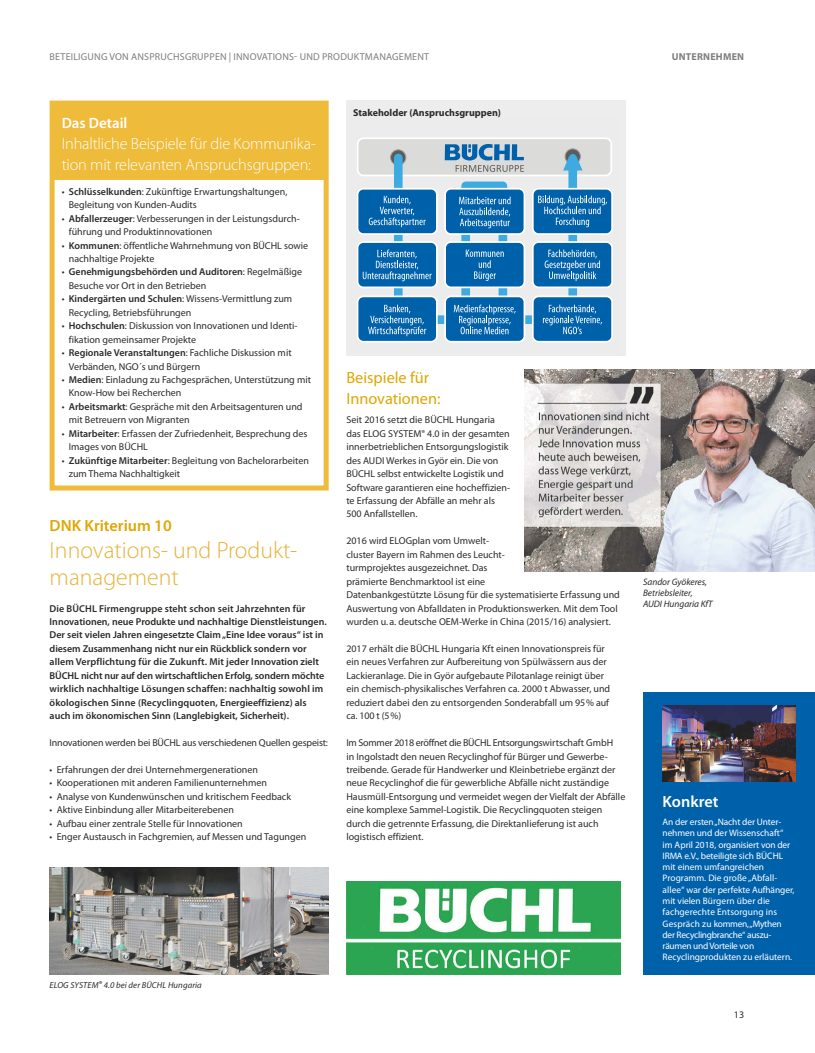
<style>
.page{position:relative;width:815px;height:1053px;background:#fff}
.page>*{position:absolute;margin:0;border:0;box-sizing:border-box;transform-origin:0 0}
.t1{font:300 23.75px/26.9px "Myriad Pro";color:#e4b338}
.t2{font:300 16.25px/21.2px "Myriad Pro";letter-spacing:-.01em;color:#fff}
.t3{font:16.25px/21.2px "Myriad Pro";color:#dea703}
.t4{font:600 16.25px "Myriad Pro";color:#dea703}
.t5{font:600 16.25px "Myriad Pro";color:#fff}
.t6{font:600 15px "Myriad Pro";color:#fff}
.t7{font:10px/13.5px "Myriad Pro";color:#2b2b2a}
.t8{font:600 10px/13.5px "Myriad Pro";color:#2b2b2a}
.t9{font:10px "Myriad Pro";letter-spacing:.02em;color:#7e7e7e}
.t10{font:700 10px "Myriad Pro";color:#2b2b2a}
.t11{font:700 10px "Myriad Pro";letter-spacing:.02em;color:#7e7e7e}
.t12{font:9.38px/11.2px "Myriad Pro";letter-spacing:-.005em;color:#fff}
.t13{font:italic 9.38px/11.2px "Myriad Pro";letter-spacing:-.005em;color:#2b2b2a}
.t14{font:italic 8.75px "Myriad Pro";letter-spacing:.01em;color:#2b2b2a}
.s1{font-weight:600}
.s2{font-size:8.75px}
</style>
<div class="page">
<img style="left:50px;top:867px;width:279px;height:107px">
<img style="left:346px;top:881px;width:275px;height:93px">
<div style="left:52px;top:103px;width:274px;height:385px;background:#eebb3a"></div>
<div style="left:55px;top:180px;width:269px;height:38px;background:#fff"></div>
<div style="left:55px;top:207px;width:269px;height:38px;background:#fff"></div>
<div style="left:55px;top:234px;width:269px;height:37px;background:#fff"></div>
<div style="left:55px;top:261px;width:269px;height:37px;background:#fff"></div>
<div style="left:55px;top:288px;width:269px;height:37px;background:#fff"></div>
<div style="left:55px;top:314px;width:269px;height:38px;background:#fff"></div>
<div style="left:55px;top:341px;width:269px;height:38px;background:#fff"></div>
<div style="left:55px;top:368px;width:269px;height:38px;background:#fff"></div>
<div style="left:55px;top:395px;width:269px;height:38px;background:#fff"></div>
<div style="left:55px;top:422px;width:269px;height:38px;background:#fff"></div>
<div style="left:55px;top:449px;width:269px;height:37px;background:#fff"></div>
<div style="left:50px;top:101px;width:279px;height:389px;border:5px solid #eebb3a"></div>
<div style="left:346px;top:101px;width:279px;height:255px;background:#ededed"></div>
<div style="left:358px;top:139px;width:253px;height:36px;background:#dbdbda;border-radius:6px"></div>
<div style="left:357px;top:137px;width:255px;height:39px;border:2px solid #fff;border-radius:6px"></div>
<div style="left:358px;top:189px;width:79px;height:45px;background:#0061ab;border-radius:6px"></div>
<div style="left:357px;top:188px;width:81px;height:47px;border:2px solid #fff;border-radius:6px"></div>
<div style="left:358px;top:242px;width:79px;height:45px;background:#0061ab;border-radius:6px"></div>
<div style="left:357px;top:241px;width:81px;height:47px;border:2px solid #fff;border-radius:6px"></div>
<div style="left:533px;top:242px;width:79px;height:45px;background:#0061ab;border-radius:6px"></div>
<div style="left:532px;top:241px;width:81px;height:47px;border:2px solid #fff;border-radius:6px"></div>
<div style="left:533px;top:296px;width:79px;height:46px;background:#0061ab;border-radius:6px"></div>
<div style="left:532px;top:295px;width:81px;height:47px;border:2px solid #fff;border-radius:6px"></div>
<div style="left:445px;top:296px;width:79px;height:46px;background:#0061ab;border-radius:6px"></div>
<div style="left:444px;top:295px;width:81px;height:47px;border:2px solid #fff;border-radius:6px"></div>
<div style="left:358px;top:296px;width:79px;height:46px;background:#0061ab;border-radius:6px"></div>
<div style="left:357px;top:295px;width:81px;height:47px;border:2px solid #fff;border-radius:6px"></div>
<div style="left:533px;top:189px;width:79px;height:45px;background:#0061ab;border-radius:6px"></div>
<div style="left:532px;top:188px;width:81px;height:47px;border:2px solid #fff;border-radius:6px"></div>
<svg style="left:363px;top:144px;width:244px;height:192px"></svg>
<div style="left:643px;top:692px;width:172px;height:282px;background:#0061ab"></div>
<img style="left:663px;top:705px;width:132px;height:76px">
<img style="left:524px;top:369px;width:291px;height:202px">
<p class="t9" style="left:50px;top:51px;width:381px">BETEILIGUNG VON ANSPRUCHSGRUPPEN | INNOVATIONS- UND PRODUKTMANAGEMENT</p>
<p class="t11" style="left:672px;top:50px;width:74px">UNTERNEHMEN</p>
<h3 class="t6" style="left:62px;top:113px;width:67px">Das Detail</h3>
<h2 class="t2" style="left:62px;top:132px;width:256px">Inhaltliche Beispiele für die Kommunika&shy;tion mit relevanten Anspruchsgruppen:</h2>
<p class="t7" style="left:69px;top:184px;width:220px;text-indent:-7px">• <span class="s1">Schlüsselkunden</span>: Zukünftige Erwartungshaltungen,<br>Begleitung von Kunden-Audits</p>
<p class="t7" style="left:69px;top:211px;width:233px;text-indent:-7px">• <span class="s1">Abfallerzeuger</span>: Verbesserungen in der Leistungsdurch&shy;führung und Produktinnovationen</p>
<p class="t7" style="left:69px;top:238px;width:241px;text-indent:-7px">• <span class="s1">Kommunen</span>: öffentliche Wahrnehmung von BÜCHL sowie nachhaltige Projekte</p>
<p class="t7" style="left:69px;top:265px;width:235px;text-indent:-7px">• <span class="s1">Genehmigungsbehörden und Auditoren</span>: Regelmäßige<br>Besuche vor Ort in den Betrieben</p>
<p class="t7" style="left:69px;top:292px;width:225px;text-indent:-7px">• <span class="s1">Kindergärten und Schulen</span>: Wissens-Vermittlung zum<br>Recycling, Betriebsführungen</p>
<p class="t7" style="left:69px;top:319px;width:230px;text-indent:-7px">• <span class="s1">Hochschulen</span>: Diskussion von Innovationen und Identi&shy;fikation gemeinsamer Projekte</p>
<p class="t7" style="left:69px;top:346px;width:224px;text-indent:-7px">• <span class="s1">Regionale Veranstaltungen</span>: Fachliche Diskussion mit<br>Verbänden, NGO´s und Bürgern</p>
<p class="t7" style="left:69px;top:373px;width:244px;text-indent:-7px">• <span class="s1">Medien</span>: Einladung zu Fachgesprächen, Unterstützung mit<br>Know-How bei Recherchen</p>
<p class="t7" style="left:69px;top:399px;width:235px;text-indent:-7px">• <span class="s1">Arbeitsmarkt</span>: Gespräche mit den Arbeitsagenturen und mit Betreuern von Migranten</p>
<p class="t7" style="left:69px;top:426px;width:240px;text-indent:-7px">• <span class="s1">Mitarbeiter</span>: Erfassen der Zufriedenheit, Besprechung des<br>Images von BÜCHL</p>
<p class="t7" style="left:69px;top:453px;width:242px;text-indent:-7px">• <span class="s1">Zukünftige Mitarbeiter</span>: Begleitung von Bachelorarbeiten zum Thema Nachhaltigkeit</p>
<h2 class="t4" style="left:50px;top:515px;width:124px">DNK Kriterium 10</h2>
<h1 class="t1" style="left:50px;top:536px;width:249px">Innovations- und Produkt&shy;management</h1>
<p class="t8" style="left:50px;top:601px;width:279px">Die BÜCHL Firmengruppe steht schon seit Jahrzehnten für Innovationen, neue Produkte und nachhaltige Dienstleistungen.<br>Der seit vielen Jahren eingesetzte Claim „Eine Idee voraus“ ist in diesem Zusammenhang nicht nur ein Rückblick sondern vor allem Verpflichtung für die Zukunft. Mit jeder Innovation zielt BÜCHL nicht nur auf den wirtschaftlichen Erfolg, sondern möchte wirklich nachhaltige Lösungen schaffen: nachhaltig sowohl im ökologischen Sinne (Recyclingquoten, Energieeffizienz) als auch im ökonomischen Sinn (Langlebigkeit, Sicherheit).</p>
<p class="t7" style="left:50px;top:735px;width:280px">Innovationen werden bei BÜCHL aus verschiedenen Quellen gespeist:</p>
<p class="t7" style="left:50px;top:762px;width:210px">• Erfahrungen der drei Unternehmergenerationen</p>
<p class="t7" style="left:50px;top:776px;width:219px">• Kooperationen mit anderen Familienunternehmen</p>
<p class="t7" style="left:50px;top:789px;width:243px">• Analyse von Kundenwünschen und kritischem Feedback</p>
<p class="t7" style="left:50px;top:803px;width:186px">• Aktive Einbindung aller Mitarbeiterebenen</p>
<p class="t7" style="left:50px;top:816px;width:195px">• Aufbau einer zentrale Stelle für Innovationen</p>
<p class="t7" style="left:50px;top:829px;width:258px">• Enger Austausch in Fachgremien, auf Messen und Tagungen</p>
<p class="t14" style="left:50px;top:979px;width:154px">ELOG SYSTEM® 4.0 bei der BÜCHL Hungaria</p>
<p class="t10" style="left:353px;top:106px;width:149px">Stakeholder (Anspruchsgruppen)</p>
<h2 class="t3" style="left:346px;top:366px;width:96px">Beispiele für<br>Innovationen:</h2>
<p class="t7" style="left:346px;top:413px;width:165px">Seit 2016 setzt die BÜCHL Hungaria das ELOG SYSTEM<span class="s2">®</span> 4.0 in der gesamten innerbetrieblichen Entsorgungslogistik des AUDI Werkes in Györ ein. Die von BÜCHL selbst entwickelte Logistik und Software garantieren eine hocheffizien&shy;te Erfassung der Abfälle an mehr als 500 Anfallstellen.</p>
<p class="t7" style="left:346px;top:534px;width:275px">2016 wird ELOGplan vom Umwelt-<br>cluster Bayern im Rahmen des Leucht-<br>turmprojektes ausgezeichnet. Das<br>prämierte Benchmarktool ist eine<br>Datenbankgestützte Lösung für die systematisierte Erfassung und Auswertung von Abfalldaten in Produktionswerken. Mit dem Tool wurden u. a. deutsche OEM-Werke in China (2015/16) analysiert.</p>
<p class="t7" style="left:346px;top:641px;width:265px">2017 erhält die BÜCHL Hungaria Kft einen Innovationspreis für ein neues Verfahren zur Aufbereitung von Spülwässern aus der Lackieranlage. Die in Györ aufgebaute Pilotanlage reinigt über ein chemisch-physikalisches Verfahren ca. 2000 t Abwasser, und reduziert dabei den zu entsorgenden Sonderabfall um 95% auf ca. 100 t (5%)</p>
<p class="t7" style="left:346px;top:735px;width:280px">Im Sommer 2018 eröffnet die BÜCHL Entsorgungswirtschaft GmbH<br>in Ingolstadt den neuen Recyclinghof für Bürger und Gewerbe&shy;treibende. Gerade für Handwerker und Kleinbetriebe ergänzt der neue Recyclinghof die für gewerbliche Abfälle nicht zuständige Hausmüll-Entsorgung und vermeidet wegen der Vielfalt der Abfälle eine komplexe Sammel-Logistik. Die Recyclingquoten steigen durch die getrennte Erfassung, die Direktanlieferung ist auch logistisch effizient.</p>
<p class="t13" style="left:643px;top:575px;width:71px">Sandor Gyökeres,<br>Betriebsleiter,<br>AUDI Hungaria KfT</p>
<h2 class="t5" style="left:663px;top:791px;width:57px">Konkret</h2>
<p class="t12" style="left:663px;top:816px;width:133px">An der ersten „Nacht der Unter&shy;nehmen und der Wissenschaft“ im April 2018, organisiert von der<br>IRMA e.V., beteiligte sich BÜCHL mit einem umfangreichen<br>Programm. Die große „Abfall&shy;allee“ war der perfekte Aufhänger, mit vielen Bürgern über die fachgerechte Entsorgung ins<br>Gespräch zu kommen, „Mythen der Recyclingbranche“ auszu&shy;räumen und Vorteile von<br>Recyclingprodukten zu erläutern.</p>
<p class="t7" style="left:734px;top:1007px;width:12px">13</p>
</div>
